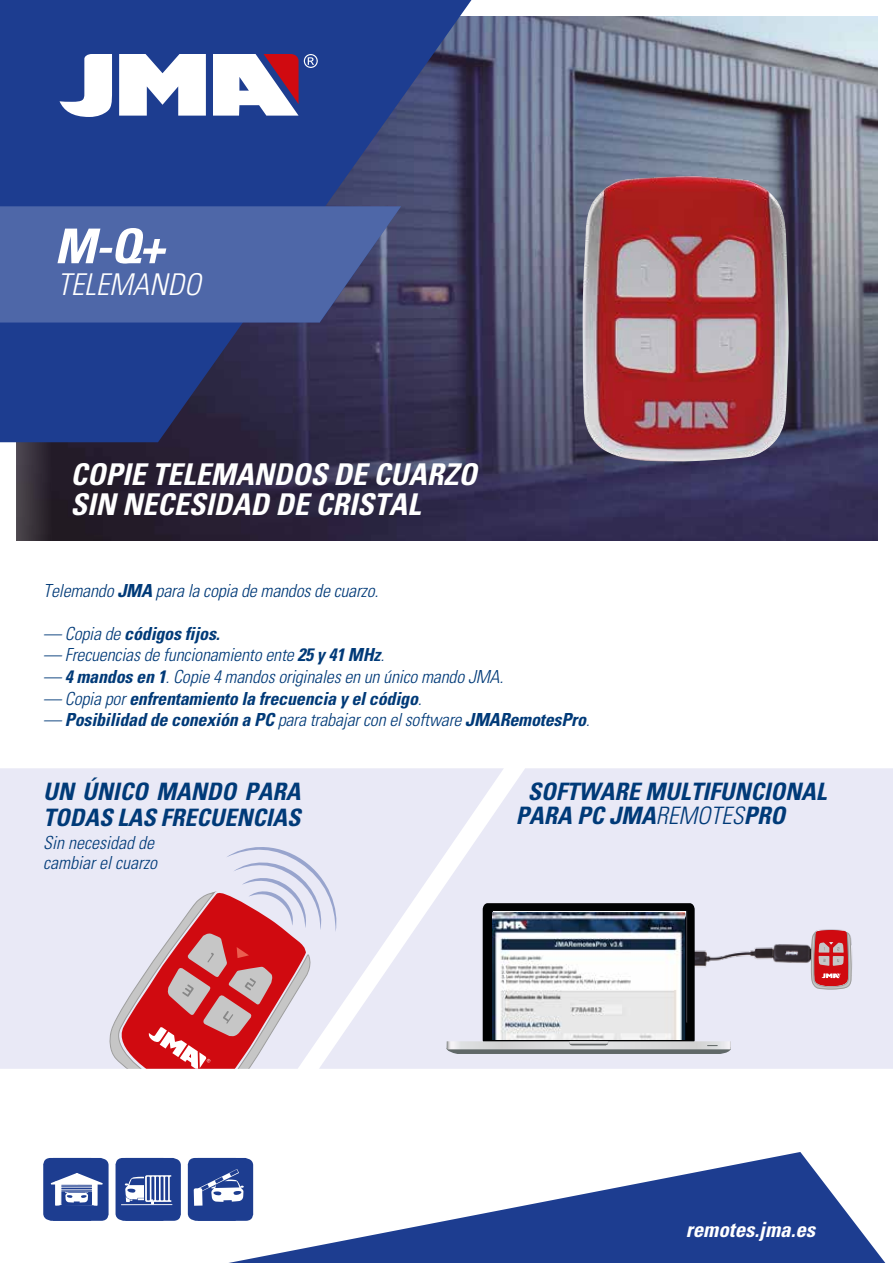
<style>
.page{position:relative;width:893px;height:1263px;background:#fff}
.page>*{position:absolute;margin:0;border:0;box-sizing:border-box;transform-origin:0 0}
.t1{font:italic 700 condensed 30px/30px "Univers LT";color:#fff}
.t2{font:italic 300 condensed 30px "Univers LT";color:#fff}
.t3{font:italic 700 condensed 24px "Univers LT";color:#003a78}
.t4{font:italic 300 condensed 24px "Univers LT";color:#003a78}
.t5{font:italic 700 condensed 21px "Univers LT";color:#fff}
.t6{font:italic 300 condensed 18px/19.5px "Univers LT";letter-spacing:-.01em;color:#003a78}
.t7{font:italic 700 condensed 18px "Univers LT";letter-spacing:-.01em;color:#003a78}
.s1{font-weight:700}
.s2{font-weight:300}
</style>
<div class="page">
<img style="left:17px;top:16px;width:860px;height:524px">
<svg style="left:0;top:0;width:471px;height:442px;fill:#1d3d90"></svg>
<svg style="left:119px;top:54px;width:87px;height:62px"></svg>
<svg style="left:60px;top:54px;width:52px;height:63px"></svg>
<svg style="left:213px;top:54px;width:105px;height:62px"></svg>
<svg style="left:0;top:206px;width:401px;height:117px;fill:#4e67a8"></svg>
<svg style="left:228px;top:1152px;width:657px;height:111px;fill:#1d3d90"></svg>
<img style="left:582px;top:176px;width:207px;height:286px">
<svg style="left:187px;top:1158px;width:67px;height:63px"></svg>
<svg style="left:43px;top:1158px;width:66px;height:63px"></svg>
<svg style="left:115px;top:1158px;width:66px;height:63px"></svg>
<div style="left:504px;top:768px;width:389px;height:301px;background:#e9e9f6"></div>
<img style="left:731px;top:922px;width:129px;height:73px">
<svg style="left:504px;top:903px;width:227px;height:151px"></svg>
<svg style="left:0;top:768px;width:504px;height:301px;fill:#e9e9f6"></svg>
<svg style="left:810px;top:930px;width:42px;height:83px"></svg>
<img style="left:493px;top:912px;width:192px;height:128px">
<svg style="left:108px;top:841px;width:232px;height:228px"></svg>
<svg style="left:57px;top:228px;width:109px;height:36px"></svg>
<h1 class="t2" style="left:57px;top:266px;width:145px">TELEMANDO</h1>
<h1 class="t1" style="left:70px;top:459px;width:408px">COPIE TELEMANDOs DE CUARZO<br>SIN NECESIDAD DE CRISTAL</h1>
<p class="t6" style="left:43px;top:580px;width:337px">Telemando <span class="s1">JMA</span> para la copia de mandos de cuarzo.</p>
<p class="t7" style="left:43px;top:622px;width:178px"><span class="s2">— Copia de</span> códigos fijos.</p>
<p class="t6" style="left:43px;top:645px;width:343px">— Frecuencias de funcionamiento ente <span class="s1">25 y 41 MHz</span>.</p>
<p class="t6" style="left:43px;top:667px;width:462px">— <span class="s1">4 mandos en 1</span>. Copie 4 mandos originales en un único mando JMA.</p>
<p class="t7" style="left:43px;top:687px;width:380px"><span class="s2">— Copia por</span> enfrentamiento la frecuencia y el código<span class="s2">.</span></p>
<p class="t7" style="left:43px;top:709px;width:548px"><span class="s2">—</span> Posibilidad de conexión a PC <span class="s2">para trabajar con el software</span> JMARemotesPro<span class="s2">.</span></p>
<h2 class="t3" style="left:43px;top:777px;width:68px">Un único</h2>
<h2 class="t3" style="left:156px;top:777px;width:18px">mando</h2>
<h2 class="t3" style="left:244px;top:777px;width:15px">para</h2>
<h2 class="t3" style="left:43px;top:802px;width:15px">toda</h2>
<h2 class="t3" style="left:99px;top:802px;width:87px">s la s frecuen</h2>
<h2 class="t3" style="left:252px;top:802px;width:50px">cia s</h2>
<p class="t6" style="left:43px;top:833px;width:115px">Sin necesidad de cambiar el cuarzo</p>
<h2 class="t3" style="left:528px;top:777px;width:88px">soft ware</h2>
<h2 class="t3" style="left:645px;top:777px;width:14px">multi</h2>
<h2 class="t3" style="left:709px;top:777px;width:25px">funcional</h2>
<h2 class="t3" style="left:516px;top:801px;width:15px">para</h2>
<h2 class="t3" style="left:577px;top:801px;width:49px">PC jma</h2>
<h2 class="t4" style="left:656px;top:801px;width:26px">remote</h2>
<h2 class="t3" style="left:732px;top:801px;width:28px"><span class="s2">s</span>pro</h2>
<p class="t5" style="left:686px;top:1217px;width:132px">remotes.jma.es</p>
</div>
